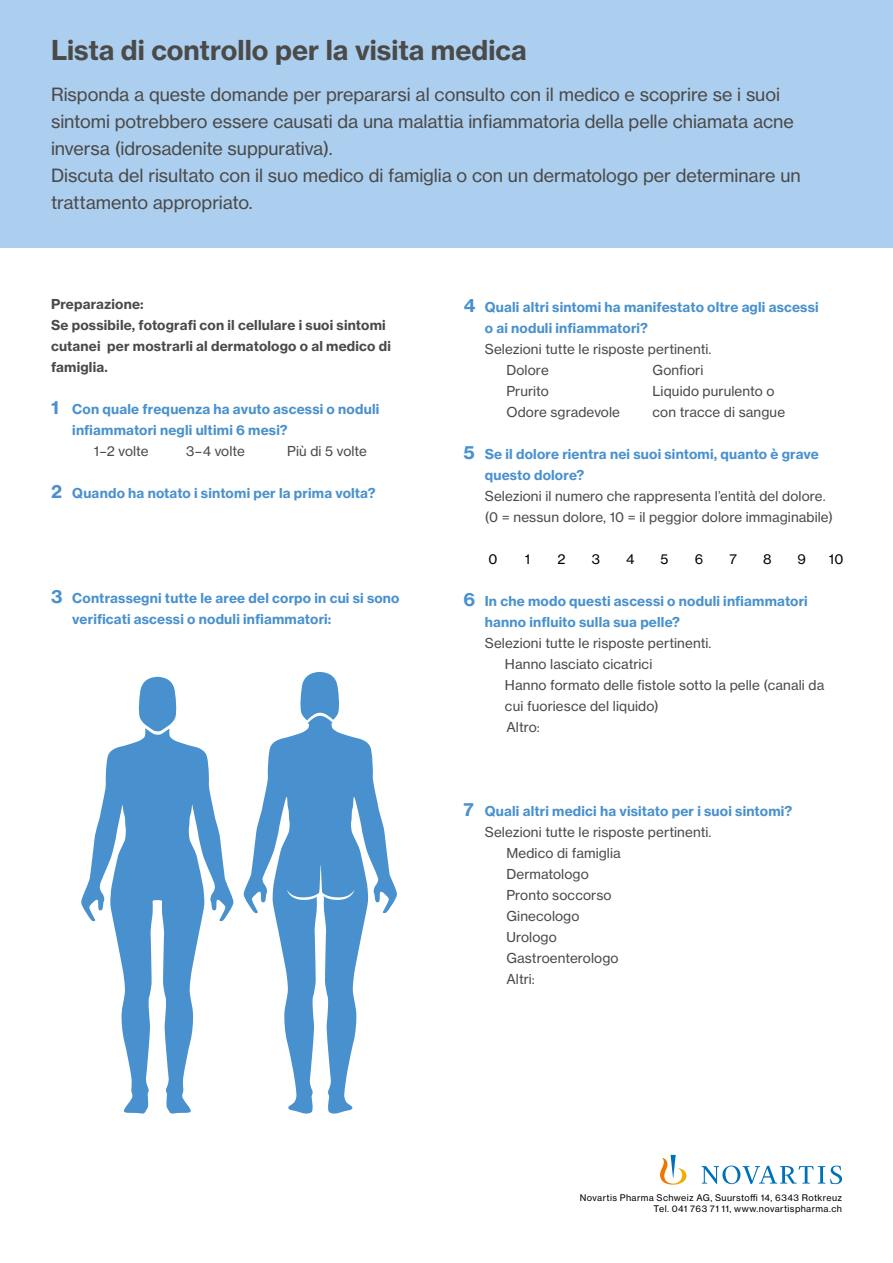
<style>
.page{position:relative;width:893px;height:1263px;background:#fff}
.page>*{position:absolute;margin:0;border:0;box-sizing:border-box;transform-origin:0 0}
.t1{font:700 27px "Volta Modern Text 75";color:#4a4a49}
.t2{font:18px/27px "Volta Modern Text 55 Roman";letter-spacing:-.005em;color:#4a4a49}
.t3{font:13.5px/21px "Volta Modern Text 55 Roman";letter-spacing:.01em;color:#4a4a49}
.t4{font:700 13.5px/21px "Volta Modern Text 75";letter-spacing:.015em;color:#4991ce}
.t5{font:700 13.5px/21px "Volta Modern Text 75";letter-spacing:.015em;color:#4a4a49}
.t6{font:13.5px "Volta Modern Text 55 Roman";color:#000}
.t7{font:9px/10.8px "Volta Modern Text 55 Roman";letter-spacing:.04em;color:#000;text-align:right}
.s1{font-size:18px}
</style>
<div class="page">
<svg style="left:660px;top:1155px;width:182px;height:29px"></svg>
<svg style="left:138px;top:677px;width:39px;height:51px"></svg>
<svg style="left:81px;top:728px;width:153px;height:386px"></svg>
<svg style="left:300px;top:672px;width:39px;height:44px;background:#62a0d4"></svg>
<svg style="left:243px;top:716px;width:154px;height:398px"></svg>
<div style="left:0;top:0;width:893px;height:247px;background:#adcfef"></div>
<h1 class="t1" style="left:51px;top:33px;width:477px">Lista di controllo per la visita medica</h1>
<p class="t2" style="left:51px;top:81px;width:751px">Risponda a queste domande per prepararsi al consulto con il medico e scoprire se i suoi sintomi potrebbero essere causati da una malattia infiammatoria della pelle chiamata acne inversa (idrosadenite suppurativa).<br>Discuta del risultato con il suo medico di famiglia o con un dermatologo per determinare un trattamento appropriato.</p>
<p class="t5" style="left:51px;top:293px;width:341px">Preparazione:<br>Se possibile, fotografi con il cellulare i suoi sintomi cutanei per mostrarli al dermatologo o al medico di famiglia.</p>
<p class="t4" style="left:72px;top:398px;width:309px;text-indent:-21px"><span class="s1">1</span> Con quale frequenza ha avuto ascessi o noduli infiammatori negli ultimi 6 mesi?</p>
<p class="t3" style="left:94px;top:440px;width:56px">1–2 volte</p>
<p class="t3" style="left:186px;top:440px;width:60px">3–4 volte</p>
<p class="t3" style="left:287px;top:440px;width:81px">Più di 5 volte</p>
<p class="t4" style="left:51px;top:482px;width:326px"><span class="s1">2</span> Quando ha notato i sintomi per la prima volta?</p>
<p class="t4" style="left:72px;top:587px;width:329px;text-indent:-21px"><span class="s1">3</span> Contrassegni tutte le aree del corpo in cui si sono verificati ascessi o noduli infiammatori:</p>
<p class="t4" style="left:485px;top:297px;width:335px;text-indent:-21px"><span class="s1">4</span> Quali altri sintomi ha manifestato oltre agli ascessi o ai noduli infiammatori?</p>
<p class="t3" style="left:506px;top:339px;width:207px;text-indent:-22px">Selezioni tutte le risposte pertinenti.<br>Dolore</p>
<p class="t3" style="left:652px;top:360px;width:52px">Gonfiori</p>
<p class="t3" style="left:506px;top:381px;width:44px">Prurito</p>
<p class="t3" style="left:652px;top:381px;width:123px">Liquido purulento o</p>
<p class="t3" style="left:506px;top:402px;width:115px">Odore sgradevole</p>
<p class="t3" style="left:652px;top:402px;width:134px">con tracce di sangue</p>
<p class="t4" style="left:485px;top:444px;width:336px;text-indent:-21px"><span class="s1">5</span> Se il dolore rientra nei suoi sintomi, quanto è grave questo dolore?</p>
<p class="t3" style="left:485px;top:486px;width:350px">Selezioni il numero che rappresenta l’entità del dolore. (0 = nessun dolore, 10 = il peggior dolore immaginabile)</p>
<p class="t6" style="left:489px;top:551px;width:11px">0</p>
<p class="t6" style="left:558px;top:551px;width:10px">2</p>
<p class="t6" style="left:626px;top:551px;width:10px">4</p>
<p class="t6" style="left:695px;top:551px;width:10px">6</p>
<p class="t6" style="left:763px;top:551px;width:10px">8</p>
<p class="t6" style="left:525px;top:551px;width:7px">1</p>
<p class="t6" style="left:592px;top:551px;width:10px">3</p>
<p class="t6" style="left:661px;top:551px;width:9px">5</p>
<p class="t6" style="left:729px;top:551px;width:9px">7</p>
<p class="t6" style="left:798px;top:551px;width:10px">9</p>
<p class="t6" style="left:829px;top:551px;width:16px">10</p>
<p class="t4" style="left:485px;top:591px;width:325px;text-indent:-21px"><span class="s1">6</span> In che modo questi ascessi o noduli infiammatori hanno influito sulla sua pelle?</p>
<p class="t3" style="left:505px;top:633px;width:321px;text-indent:-20px">Selezioni tutte le risposte pertinenti.<br>Hanno lasciato cicatrici<br>Hanno formato delle fistole sotto la pelle (canali da cui fuoriesce del liquido)<br>Altro:</p>
<p class="t4" style="left:463px;top:801px;width:330px"><span class="s1">7</span> Quali altri medici ha visitato per i suoi sintomi?</p>
<p class="t3" style="left:506px;top:822px;width:207px;text-indent:-22px">Selezioni tutte le risposte pertinenti.<br>Medico di famiglia<br>Dermatologo<br>Pronto soccorso<br>Ginecologo<br>Urologo<br>Gastroenterologo<br>Altri:</p>
<p class="t7" style="left:580px;top:1192px;width:264px">Novartis Pharma Schweiz AG, Suurstoffi 14, 6343 Rotkreuz<br>Tel. 041 763 71 11, www.novartispharma.ch</p>
</div>
